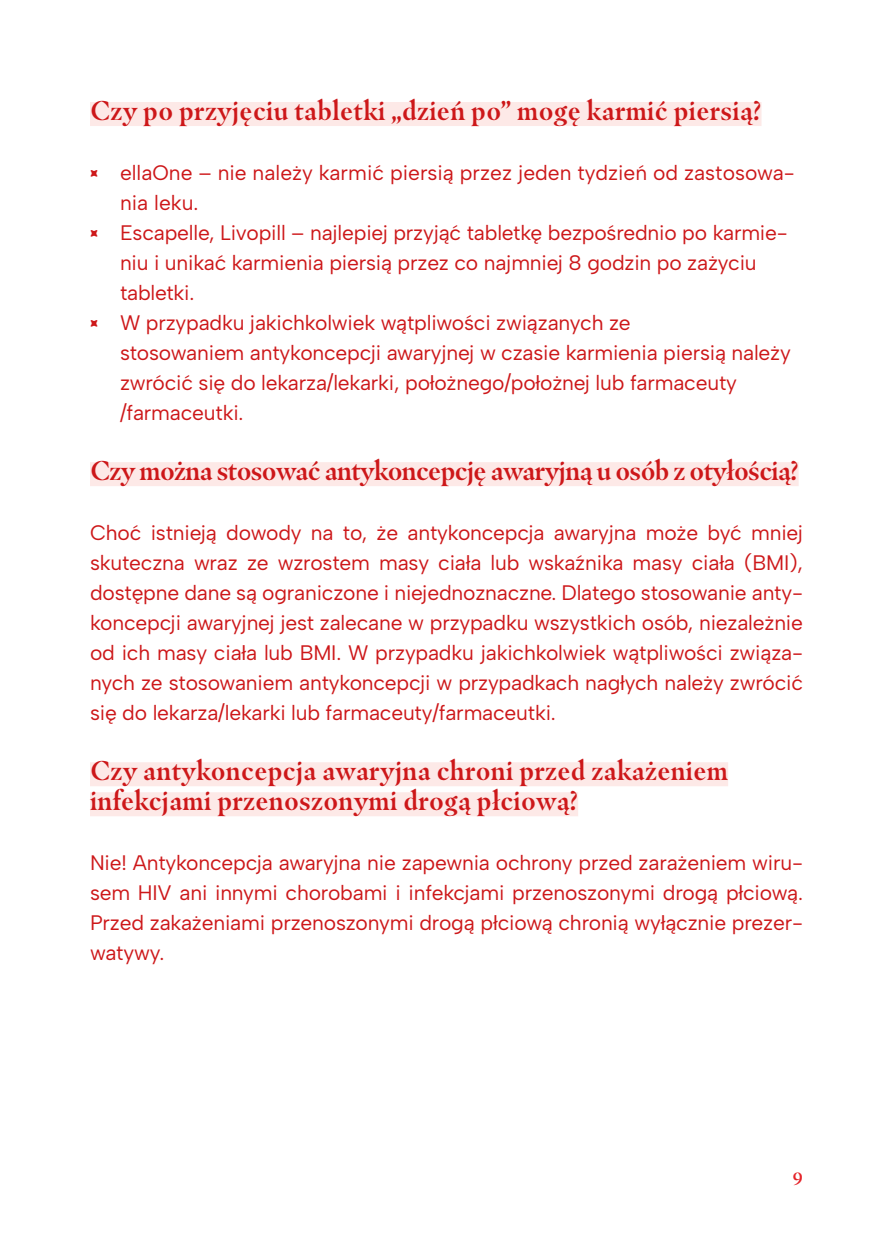
<style>
.page{position:relative;width:893px;height:1259px;background:#fff}
.page>*{position:absolute;margin:0;border:0;box-sizing:border-box;transform-origin:0 0}
.t1{font:600 27px/30px "Masqualero";letter-spacing:.01em;color:#cd1719}
.t2{font:600 27px "Masqualero";letter-spacing:-.025em;color:#cd1719}
.t3{font:21px/30px "Albert Sans";letter-spacing:-.01em;color:#cd1719}
.t4{font:600 18px "Masqualero";color:#e52329}
.s1{font-family:"Eckmannpsych Small"}
</style>
<div class="page">
<div style="left:90px;top:102px;width:671px;height:24px;background:#fde9e7"></div>
<div style="left:90px;top:462px;width:709px;height:24px;background:#fde9e7"></div>
<div style="left:90px;top:762px;width:638px;height:24px;background:#fde9e7"></div>
<div style="left:90px;top:792px;width:488px;height:24px;background:#fde9e7"></div>
<p class="t1" style="left:90px;top:96px;width:673px">Czy po przyjęciu tabletki „dzień po” mogę karmić piersią?</p>
<p class="t3" style="left:120px;top:158px;width:676px;text-indent:-30px"><span class="s1">•</span> ellaOne – nie należy karmić piersią przez jeden tydzień od zastosowa&shy;nia leku.</p>
<p class="t3" style="left:120px;top:218px;width:669px;text-indent:-30px"><span class="s1">•</span> Escapelle, Livopill – najlepiej przyjąć tabletkę bezpośrednio po karmie&shy;niu i unikać karmienia piersią przez co najmniej 8 godzin po zażyciu tabletki.</p>
<p class="t3" style="left:120px;top:308px;width:672px;text-indent:-30px"><span class="s1">•</span> W przypadku jakichkolwiek wątpliwości związanych ze<br>stosowaniem antykoncepcji awaryjnej w czasie karmienia piersią należy zwrócić się do lekarza/lekarki, położnego/położnej lub farmaceuty /farmaceutki.</p>
<p class="t2" style="left:90px;top:454px;width:710px">Czy można stosować antykoncepcję awaryjną u osób z otyłoś cią?</p>
<p class="t3" style="left:90px;top:518px;width:714px">Choć istnieją dowody na to, że antykoncepcja awaryjna może być mniej skuteczna wraz ze wzrostem masy ciała lub wskaźnika masy ciała (BMI), dostępne dane są ograniczone i niejednoznaczne. Dlatego stosowanie anty&shy;koncepcji awaryjnej jest zalecane w przypadku wszystkich osób, niezależ nie od ich masy ciała lub BMI. W przypadku jakichkolwiek wątpliwości związa&shy;nych ze stosowaniem antykoncepcji w przypadkach nagłych należy zwrócić się do lekarza/lekarki lub farmaceuty/farmaceutki.</p>
<p class="t1" style="left:90px;top:756px;width:640px">Czy antykoncepcja awaryjna chroni przed zakażeniem infekcjami przenoszonymi drogą płciową?</p>
<p class="t3" style="left:90px;top:848px;width:714px;text-align:justify">Nie! Antykoncepcja awaryjna nie zapewnia ochrony przed zarażeniem wiru&shy;sem HIV ani innymi chorobami i infekcjami przenoszonymi drogą płciową.<br>Przed zakażeniami przenoszonymi drogą płciową chronią wyłącznie prezer&shy;watywy.</p>
<p class="t4" style="left:793px;top:1167px;width:12px">9</p>
</div>
